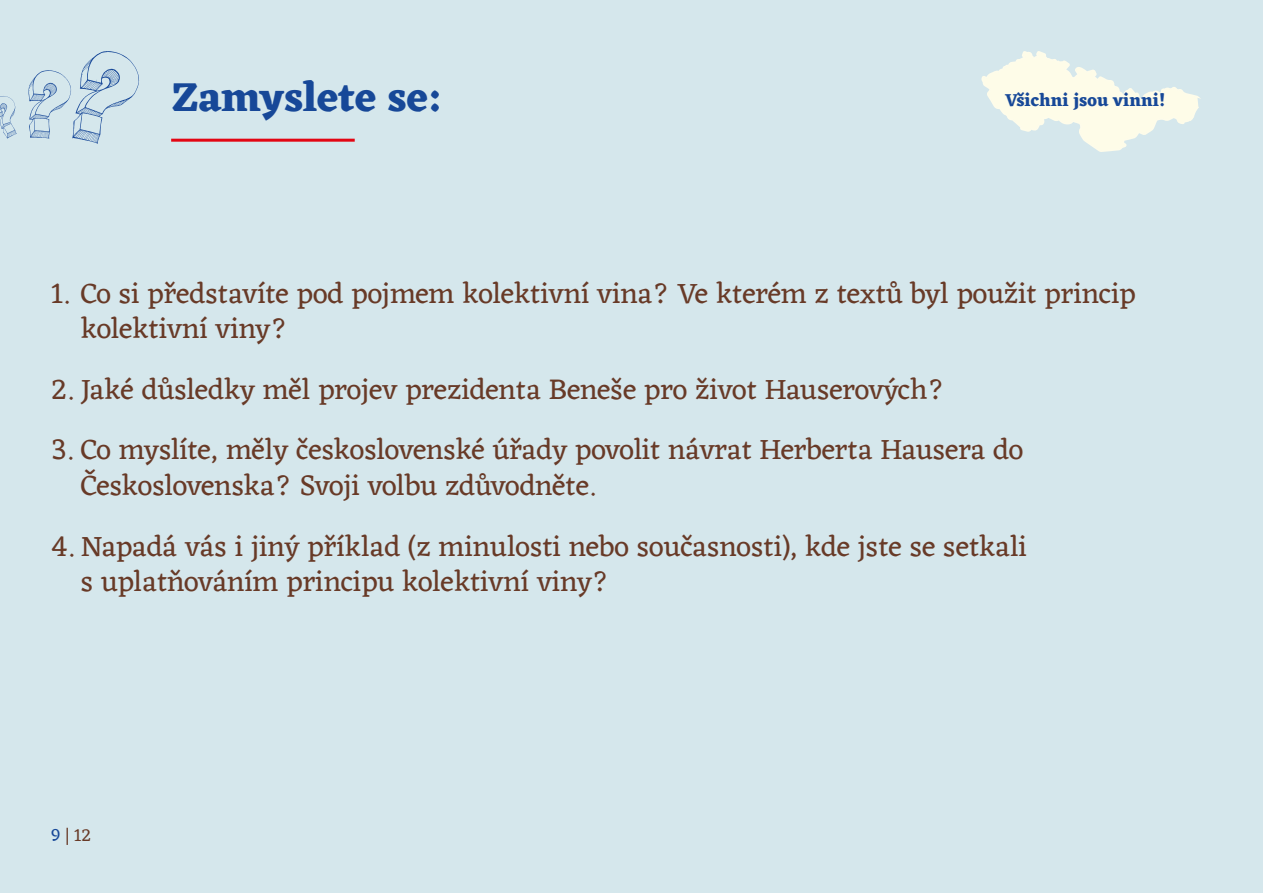
<style>
.page{position:relative;width:1263px;height:893px;background:#d5e7ec}
.page>*{position:absolute;margin:0;border:0;box-sizing:border-box;transform-origin:0 0}
.t1{font:700 42.15px "Eczar";letter-spacing:-.01em;color:#174898}
.t2{font:29.55px/35.5px "Eczar";color:#683a27}
.t3{font:700 18px "Eczar";color:#174898}
.t4{font:18px "Eczar";color:#683a27}
.s1{color:#174898}
</style>
<div class="page">
<hr style="left:171px;top:139px;width:184px;height:3px;background:#e30613">
<svg style="left:29px;top:51px;width:110px;height:93px"></svg>
<svg style="left:0;top:96px;width:17px;height:43px"></svg>
<svg style="left:981px;top:51px;width:220px;height:101px"></svg>
<h1 class="t1" style="left:171px;top:72px;width:274px">Zamyslete se:</h1>
<p class="t3" style="left:1005px;top:89px;width:162px">Všichni jsou vinni!</p>
<p class="t2" style="left:81px;top:277px;width:1056px;text-indent:-30px">1. Co si představíte pod pojmem kolektivní vina? Ve kterém z textů byl použit princip kolektivní viny?</p>
<p class="t2" style="left:51px;top:373px;width:895px">2. Jaké důsledky měl projev prezidenta Beneše pro život Hauserových?</p>
<p class="t2" style="left:81px;top:434px;width:944px;text-indent:-30px">3. Co myslíte, měly československé úřady povolit návrat Herberta Hausera do<br>Československa? Svoji volbu zdůvodněte.</p>
<p class="t2" style="left:81px;top:530px;width:947px;text-indent:-30px">4. Napadá vás i jiný příklad (z minulosti nebo současnosti), kde jste se setkali s uplatňováním principu kolektivní viny?</p>
<p class="t4" style="left:51px;top:823px;width:42px"><span class="s1">9</span>|12</p>
</div>
